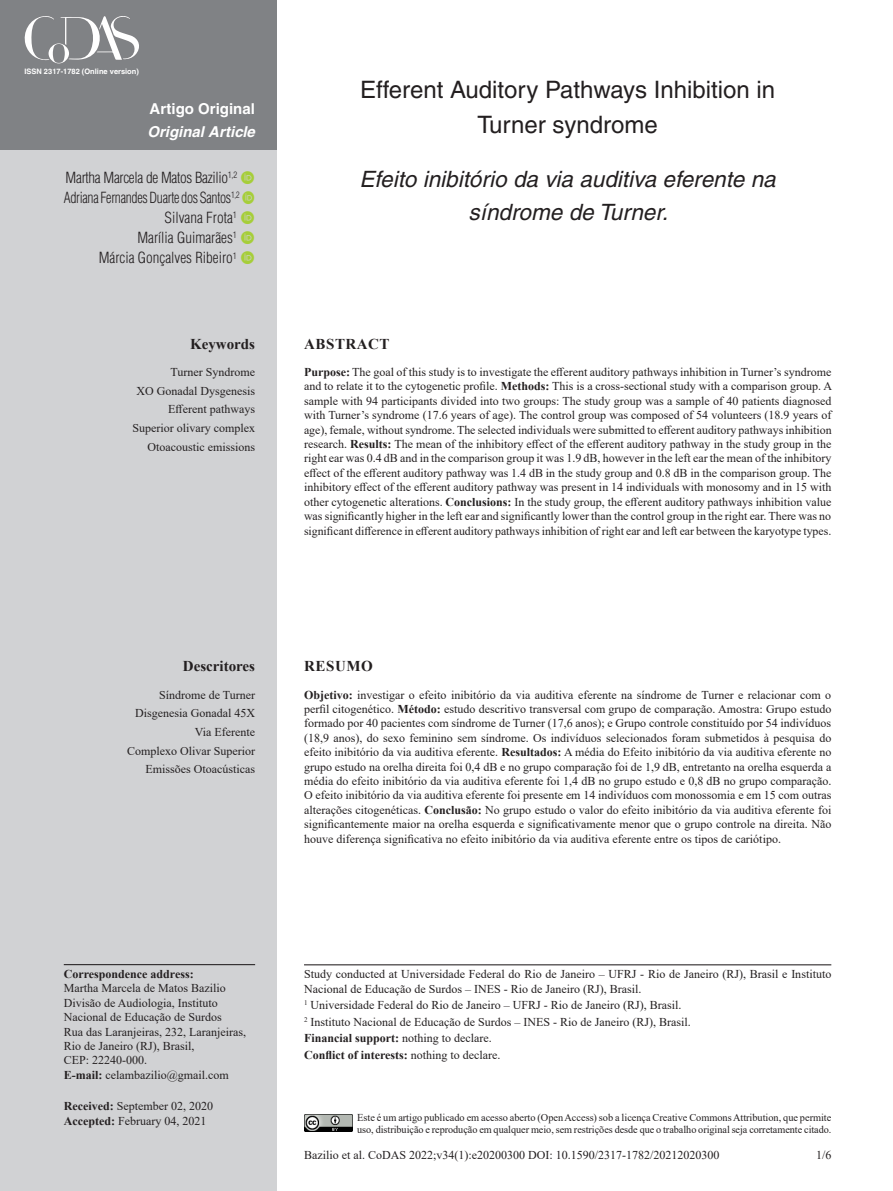
<style>
.page{position:relative;width:893px;height:1191px;background:#fff}
.page>*{position:absolute;margin:0;border:0;box-sizing:border-box;transform-origin:0 0}
.ArticleTitle{font:24px/34.5px "Helvetica";color:#231f20;text-align:center}
.ArticleTitle-Trans1{font:italic 22.5px/33px "Helvetica";color:#231f20;text-align:center}
.Authors{font:300 condensed 15px "Helvetica";color:#231f20}
.Authors-2{font:300 condensed 15px "Helvetica";letter-spacing:-.02em;color:#231f20;scale:.92 1}
.Authors-3{font:300 condensed 15px "Helvetica";letter-spacing:-.02em;color:#231f20}
.t1{font:italic 700 15px "Helvetica";color:#fff}
.t2{font:700 15px "Helvetica";color:#fff}
.KeywordsTitle-Trans1{font:700 15px "Times New Roman";color:#231f20}
.KeywordsTitle{font:700 15px "Times New Roman";color:#231f20}
.AbstractTitle{font:700 15px "Times New Roman";letter-spacing:.035em;color:#231f20}
.AbstractTitle-Trans1{font:700 15px "Times New Roman";letter-spacing:.035em;color:#231f20}
.Abstract{font:12px/14.4px "Times New Roman";color:#231f20;text-align:justify}
.Abstract-Trans1{font:12px/14.4px "Times New Roman";color:#231f20;text-align:justify}
.Correspondence{font:12px/14.4px "Times New Roman";color:#231f20}
.fnArticleOther{font:12px/14.4px "Times New Roman";color:#231f20}
.Affiliations{font:12px "Times New Roman";color:#231f20}
.Keywords{font:12px "Times New Roman";color:#231f20}
.Keywords-Trans1{font:12px "Times New Roman";color:#231f20}
.History{font:12px/14.4px "Times New Roman";color:#231f20}
.fnConflict{font:700 12px "Times New Roman";color:#231f20}
.fnSupported-by{font:700 12px "Times New Roman";color:#231f20}
.pubNameFooter{font:10.5px/12.6px "Times New Roman";letter-spacing:-.005em;color:#231f20}
.t3{font:700 7.5px "Helvetica";color:#fff}
.s1{font-weight:700}
.s2{font-weight:400}
</style>
<div class="page">
<div style="left:0;top:149px;width:276px;height:1042px;background:#d1d2d4"></div>
<div style="left:0;top:0;width:276px;height:149px;background:#808285"></div>
<img style="left:304px;top:1114px;width:48px;height:17px">
<svg style="left:24px;top:16px;width:115px;height:48px"></svg>
<hr style="left:64px;top:964px;width:191px;height:1px;background:#231f20">
<hr style="left:304px;top:964px;width:527px;height:1px;background:#231f20">
<p class="t3" style="left:24px;top:66px;width:116px">ISSN 2317-1782 (Online version)</p>
<p class="t2" style="left:150px;top:100px;width:107px">Artigo Original</p>
<p class="t1" style="left:147px;top:122px;width:109px">Original Article</p>
<p class="Authors-3" style="left:66px;top:168px;width:173px">Martha Marcela de Matos Bazilio<sup>1,2</sup></p>
<p class="Authors-2" style="left:64px;top:188px;width:193px">Adriana Fernandes Duarte dos Santos<sup>1,2</sup></p>
<p class="Authors" style="left:165px;top:208px;width:74px">Silvana Frota<sup>1</sup></p>
<p class="Authors" style="left:137px;top:228px;width:101px">Marília Guimarães<sup>1</sup></p>
<p class="Authors" style="left:99px;top:249px;width:140px">Márcia Gonçalves Ribeiro<sup>1</sup></p>
<p class="KeywordsTitle" style="left:190px;top:333px;width:66px">Keywords</p>
<p class="Keywords" style="left:171px;top:363px;width:86px">Turner Syndrome</p>
<p class="Keywords" style="left:136px;top:382px;width:120px">XO Gonadal Dysgenesis</p>
<p class="Keywords" style="left:168px;top:401px;width:88px">Efferent pathways</p>
<p class="Keywords" style="left:132px;top:419px;width:124px">Superior olivary complex</p>
<p class="Keywords" style="left:147px;top:438px;width:109px">Otoacoustic emissions</p>
<p class="ArticleTitle" style="left:360px;top:72px;width:416px">Efferent Auditory Pathways Inhibition in<br>Turner syndrome</p>
<p class="ArticleTitle-Trans1" style="left:360px;top:162px;width:418px">Efeito inibitório da via auditiva eferente na síndrome de Turner.</p>
<p class="AbstractTitle" style="left:304px;top:333px;width:87px">ABSTRACT</p>
<p class="Abstract" style="left:304px;top:364px;width:529px"><span class="s1">Purpose:</span> The goal of this study is to investigate the efferent auditory pathways inhibition in Turner’s syndrome and to relate it to the cytogenetic profile. <span class="s1">Methods:</span> This is a cross-sectional study with a comparison group. A sample with 94 participants divided into two groups: The study group was a sample of 40 patients diagnosed with Turner’s syndrome (17.6 years of age). The control group was composed of 54 volunteers (18.9 years of age), female, without syndrome. The selected individuals were submitted to efferent auditory pathways inhibition research. <span class="s1">Results:</span> The mean of the inhibitory effect of the efferent auditory pathway in the study group in the right ear was 0.4 dB and in the comparison group it was 1.9 dB, however in the left ear the mean of the inhibitory effect of the efferent auditory pathway was 1.4 dB in the study group and 0.8 dB in the comparison group. The inhibitory effect of the efferent auditory pathway was present in 14 individuals with monosomy and in 15 with other cytogenetic alterations. <span class="s1">Conclusions:</span> In the study group, the efferent auditory pathways inhibition value was significantly higher in the left ear and significantly lower than the control group in the right ear. There was no significant difference in efferent auditory pathways inhibition of right ear and left ear between the karyotype types.</p>
<p class="KeywordsTitle-Trans1" style="left:183px;top:655px;width:74px">Descritores</p>
<p class="Keywords-Trans1" style="left:159px;top:686px;width:98px">Síndrome de Turner</p>
<p class="Keywords-Trans1" style="left:135px;top:705px;width:121px">Disgenesia Gonadal 45X</p>
<p class="Keywords-Trans1" style="left:195px;top:723px;width:62px">Via Eferente</p>
<p class="Keywords-Trans1" style="left:127px;top:742px;width:129px">Complexo Olivar Superior</p>
<p class="Keywords-Trans1" style="left:145px;top:760px;width:111px">Emissões Otoacústicas</p>
<p class="AbstractTitle-Trans1" style="left:304px;top:655px;width:70px">RESUMO</p>
<p class="Abstract-Trans1" style="left:304px;top:687px;width:529px"><span class="s1">Objetivo:</span> investigar o efeito inibitório da via auditiva eferente na síndrome de Turner e relacionar com o perfil citogenético. <span class="s1">Método:</span> estudo descritivo transversal com grupo de comparação. Amostra: Grupo estudo formado por 40 pacientes com síndrome de Turner (17,6 anos); e Grupo controle constituído por 54 indivíduos (18,9 anos), do sexo feminino sem síndrome. Os indivíduos selecionados foram submetidos à pesquisa do efeito inibitório da via auditiva eferente. <span class="s1">Resultados:</span> A média do Efeito inibitório da via auditiva eferente no grupo estudo na orelha direita foi 0,4 dB e no grupo comparação foi de 1,9 dB, entretanto na orelha esquerda a média do efeito inibitório da via auditiva eferente foi 1,4 dB no grupo estudo e 0,8 dB no grupo comparação.<br>O efeito inibitório da via auditiva eferente foi presente em 14 indivíduos com monossomia e em 15 com outras alterações citogenéticas. <span class="s1">Conclusão:</span> No grupo estudo o valor do efeito inibitório da via auditiva eferente foi significantemente maior na orelha esquerda e significativamente menor que o grupo controle na direita. Não houve diferença significativa no efeito inibitório da via auditiva eferente entre os tipos de cariótipo.</p>
<p class="Correspondence" style="left:64px;top:966px;width:184px"><span class="s1">Correspondence address:<br></span>Martha Marcela de Matos Bazilio<br>Divisão de Audiologia, Instituto<br>Nacional de Educação de Surdos<br>Rua das Laranjeiras, 232, Laranjeiras,<br>Rio de Janeiro (RJ), Brasil,<br>CEP: 22240-000.<br><span class="s1">E-mail:</span> celambazilio@gmail.com</p>
<p class="History" style="left:64px;top:1098px;width:151px"><span class="s1">Received:</span> September 02, 2020<br><span class="s1">Accepted:</span> February 04, 2021</p>
<p class="fnArticleOther" style="left:304px;top:966px;width:529px">Study conducted at Universidade Federal do Rio de Janeiro – UFRJ - Rio de Janeiro (RJ), Brasil e Instituto<br>Nacional de Educação de Surdos – INES - Rio de Janeiro (RJ), Brasil.</p>
<p class="Affiliations" style="left:304px;top:996px;width:379px"><sup>1</sup> Universidade Federal do Rio de Janeiro – UFRJ - Rio de Janeiro (RJ), Brasil.</p>
<p class="Affiliations" style="left:304px;top:1013px;width:388px"><sup>2</sup> Instituto Nacional de Educação de Surdos – INES - Rio de Janeiro (RJ), Brasil.</p>
<p class="fnSupported-by" style="left:304px;top:1029px;width:189px">Financial support: <span class="s2">nothing to declare.</span></p>
<p class="fnConflict" style="left:304px;top:1046px;width:198px">Conflict of interests: <span class="s2">nothing to declare.</span></p>
<p class="pubNameFooter" style="left:357px;top:1110px;width:476px">Este é um artigo publicado em acesso aberto (Open Access) sob a licença Creative Commons Attribution, que permite uso, distribuição e reprodução em qualquer meio, sem restrições desde que o trabalho original seja corretamente citado.</p>
<p class="Abstract" style="left:304px;top:1147px;width:417px">Bazilio et al. CoDAS 2022;v34(1):e20200300 DOI: 10.1590/2317-1782/20212020300</p>
<p class="Abstract" style="left:816px;top:1147px;width:17px">1/6</p>
</div>
